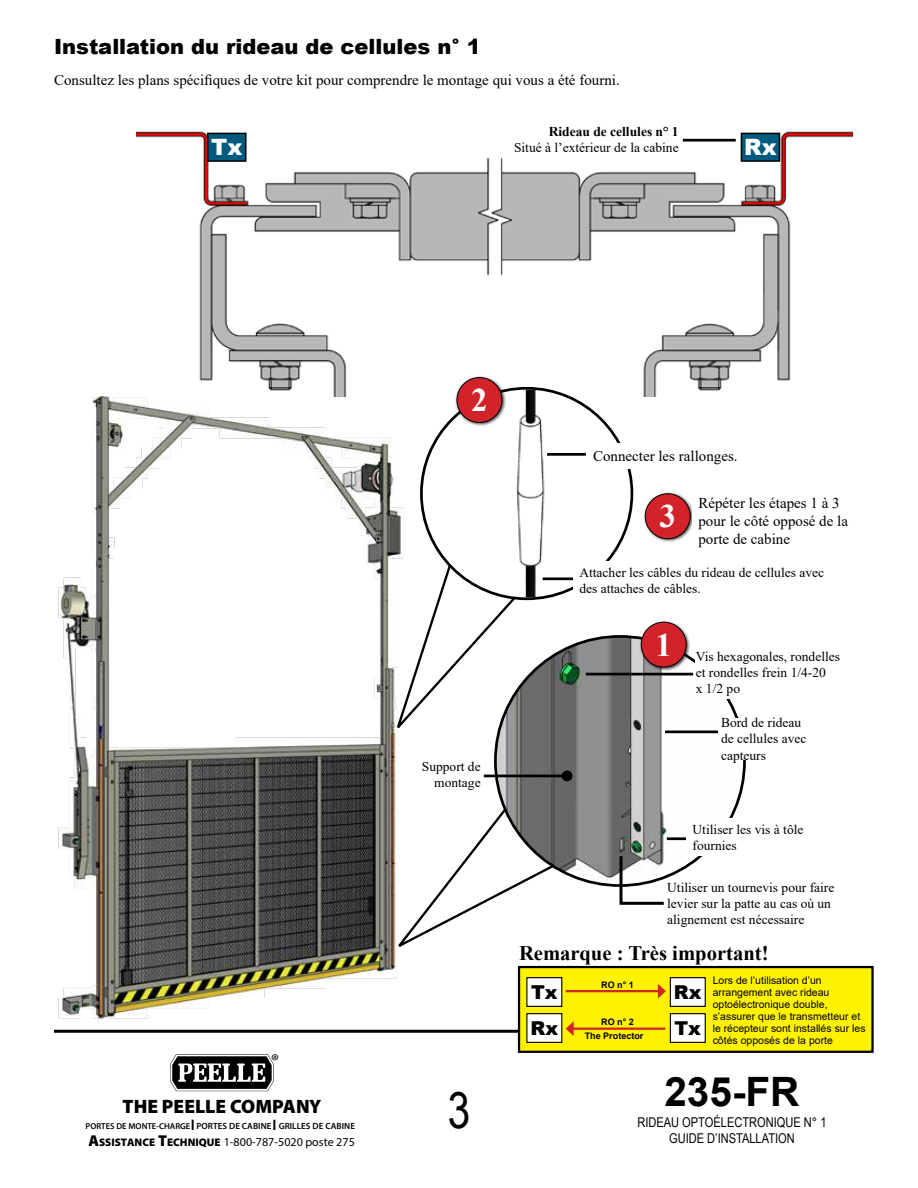
<style>
.page{position:relative;width:918px;height:1188px;background:#fff}
.page>*{position:absolute;margin:0;border:0;box-sizing:border-box;transform-origin:0 0}
.t1{font:49.5px "Arial Narrow";color:#000}
.t2{font:700 40.5px "Arial";color:#000}
.t3{font:700 32.85px "Times New Roman";color:#fff}
.t4{font:900 22.5px "Arial";color:#fff}
.t5{font:900 21px "Arial";color:#000}
.t6{font:700 20.7px "Times New Roman";color:#000}
.t7{font:900 19.35px "Myriad Pro";color:#000}
.t8{font:900 19.2px "Arial";color:#000}
.t9{font:18.75px "Myriad Pro";color:#000}
.t10{font:15px/18px "Times New Roman";color:#000}
.t11{font:13.5px/16.2px "Times New Roman";color:#000}
.t12{font:13.5px/16.2px "Arial Narrow";color:#000;text-align:center}
.t13{font:700 13.5px "Times New Roman";color:#000}
.t14{font:12px "Myriad Pro";color:#000}
.t15{font:10.5px/12px "Arial";color:#000}
.t16{font:600 9px "Myriad Pro";letter-spacing:.005em;color:#000}
.t17{font:700 9px "Arial";color:#000}
.s1{font-size:8.55px}
.s2{font-size:15.15px}
.s3{font-weight:900;font-size:15.75px}
.s4{font-weight:900;font-size:10.95px}
</style>
<div class="page">
<svg style="left:170px;top:1054px;width:104px;height:37px"></svg>
<hr style="left:54px;top:1030px;width:810px;height:3px;background:#000">
<img style="left:137px;top:132px;width:715px;height:265px">
<img style="left:58px;top:396px;width:357px;height:627px">
<svg style="left:395px;top:513px;width:155px;height:218px"></svg>
<svg style="left:396px;top:771px;width:199px;height:178px"></svg>
<img style="left:495px;top:636px;width:250px;height:250px;border-radius:125px">
<hr style="left:484px;top:775px;width:83px;height:2px;background:#000">
<div style="left:562px;top:771px;width:10px;height:10px;background:#000;border-radius:50%"></div>
<div style="left:402px;top:753px;width:79px;height:43px;background:#fff"></div>
<hr style="left:665px;top:731px;width:53px;height:2px;background:#000">
<div style="left:721px;top:718px;width:112px;height:42px;background:#fff"></div>
<div style="left:696px;top:646px;width:148px;height:53px;background:#fff"></div>
<hr style="left:586px;top:673px;width:107px;height:2px;background:#000">
<hr style="left:667px;top:837px;width:73px;height:3px;background:#000">
<div style="left:686px;top:819px;width:152px;height:37px;background:#fff"></div>
<div style="left:639px;top:620px;width:52px;height:52px;background:#000;opacity:.75"></div>
<div style="left:641px;top:622px;width:45px;height:45px;background:#d2232a;border-radius:50%"></div>
<div style="left:641px;top:622px;width:45px;height:45px;border:1px solid #000;border-radius:50%"></div>
<img style="left:423px;top:390px;width:196px;height:207px">
<hr style="left:543px;top:577px;width:106px;height:3px;background:#000">
<div style="left:573px;top:561px;width:255px;height:39px;background:#fff"></div>
<hr style="left:547px;top:453px;width:103px;height:3px;background:#000">
<div style="left:587px;top:443px;width:223px;height:25px;background:#fff"></div>
<div style="left:455px;top:376px;width:51px;height:51px;background:#000;opacity:.75"></div>
<div style="left:457px;top:378px;width:45px;height:45px;background:#d2232a;border-radius:50%"></div>
<div style="left:457px;top:377px;width:45px;height:46px;border:1px solid #000;border-radius:50%"></div>
<div style="left:643px;top:492px;width:52px;height:51px;background:#000;opacity:.75"></div>
<div style="left:645px;top:494px;width:45px;height:45px;background:#d2232a;border-radius:50%"></div>
<div style="left:645px;top:494px;width:45px;height:45px;border:1px solid #000;border-radius:50%"></div>
<div style="left:692px;top:494px;width:164px;height:55px;background:#fff"></div>
<hr style="left:683px;top:139px;width:53px;height:3px;background:#000">
<svg style="left:618px;top:853px;width:49px;height:52px"></svg>
<div style="left:518px;top:966px;width:356px;height:87px;background:#fff200;border:2px solid #000"></div>
<div style="left:527px;top:978px;width:35px;height:28px;background:#fff"></div>
<div style="left:526px;top:977px;width:36px;height:30px;border:1px solid #000"></div>
<div style="left:670px;top:978px;width:35px;height:28px;background:#fff"></div>
<div style="left:670px;top:977px;width:36px;height:30px;border:1px solid #000"></div>
<div style="left:527px;top:1014px;width:35px;height:28px;background:#fff"></div>
<div style="left:526px;top:1013px;width:36px;height:30px;border:1px solid #000"></div>
<div style="left:670px;top:1014px;width:35px;height:28px;background:#fff"></div>
<div style="left:670px;top:1013px;width:36px;height:30px;border:1px solid #000"></div>
<hr style="left:566px;top:990px;width:94px;height:2px;background:#d2232a">
<svg style="left:658px;top:984px;width:8px;height:15px"></svg>
<hr style="left:572px;top:1028px;width:93px;height:2px;background:#d2232a">
<svg style="left:566px;top:1021px;width:8px;height:15px"></svg>
<div style="left:741px;top:133px;width:38px;height:28px;background:#005b7f"></div>
<div style="left:741px;top:133px;width:39px;height:29px;border:2px solid #000"></div>
<div style="left:208px;top:133px;width:38px;height:28px;background:#005b7f"></div>
<div style="left:207px;top:133px;width:40px;height:29px;border:2px solid #000"></div>
<h3 class="t5" style="left:54px;top:31px;width:428px">Installation du rideau de cellules n° 1</h3>
<p class="t10" style="left:54px;top:70px;width:567px">Consultez les plans spécifiques de votre kit pour comprendre le montage qui vous a été fourni.</p>
<p class="t13" style="left:549px;top:122px;width:132px">Rideau de cellules n° 1</p>
<p class="t11" style="left:514px;top:139px;width:166px">Situé à l’extérieur de la cabine</p>
<h3 class="t4" style="left:211px;top:131px;width:33px">Tx</h3>
<h3 class="t4" style="left:744px;top:131px;width:34px">Rx</h3>
<h3 class="t9" style="left:271px;top:1049px;width:9px">®</h3>
<h3 class="t7" style="left:123px;top:1094px;width:200px">THE PEELLE COMPANY</h3>
<p class="t16" style="left:86px;top:1120px;width:271px"><span class="s1">PORTES DE MONTE-CHARGE</span><span class="s2">I</span> PORTES DE CABINE<span class="s2">I</span> GRILLES DE CABINE</p>
<p class="t14" style="left:88px;top:1135px;width:268px"><span class="s3">A</span><span class="s4">SSISTANCE</span> <span class="s3">T</span><span class="s4">ECHNIQUE</span> 1-800-787-5020 poste 275</p>
<h3 class="t3" style="left:471px;top:377px;width:18px">2</h3>
<p class="t11" style="left:422px;top:758px;width:60px;text-align:right">Support de montage</p>
<h1 class="t1" style="left:448px;top:1074px;width:24px">3</h1>
<p class="t10" style="left:593px;top:446px;width:146px">Connecter les rallonges.</p>
<h3 class="t3" style="left:659px;top:493px;width:18px">3</h3>
<p class="t10" style="left:698px;top:494px;width:151px">Répéter les étapes 1 à 3 pour le côté opposé de la porte de cabine</p>
<p class="t11" style="left:579px;top:564px;width:246px">Attacher les câbles du rideau de cellules avec des attaches de câbles.</p>
<h3 class="t3" style="left:656px;top:621px;width:18px">1</h3>
<p class="t11" style="left:696px;top:648px;width:146px">Vis hexagonales, rondelles et rondelles frein 1/4-20<br>x 1/2 po</p>
<p class="t11" style="left:721px;top:714px;width:87px">Bord de rideau de cellules avec capteurs</p>
<p class="t11" style="left:693px;top:821px;width:112px">Utiliser les vis à tôle fournies</p>
<p class="t11" style="left:667px;top:879px;width:169px">Utiliser un tournevis pour faire levier sur la patte au cas où un alignement est nécessaire</p>
<h3 class="t6" style="left:519px;top:938px;width:251px">Remarque : Très important!</h3>
<p class="t17" style="left:601px;top:979px;width:34px">RO n° 1</p>
<p class="t17" style="left:601px;top:1016px;width:34px">RO n° 2</p>
<h3 class="t8" style="left:531px;top:978px;width:28px">Tx</h3>
<h3 class="t8" style="left:674px;top:978px;width:29px">Rx</h3>
<h3 class="t8" style="left:531px;top:1014px;width:29px">Rx</h3>
<h3 class="t8" style="left:675px;top:1014px;width:28px">Tx</h3>
<p class="t17" style="left:585px;top:1030px;width:60px">The Protector</p>
<p class="t15" style="left:713px;top:974px;width:154px">Lors de l’utilisation d’un arrangement avec rideau optoélectronique double, s’assurer que le transmetteur et le récepteur sont installés sur les côtés opposés de la porte</p>
<h2 class="t2" style="left:664px;top:1063px;width:137px">235-FR</h2>
<p class="t12" style="left:637px;top:1114px;width:191px">RIDEAU OPTOÉLECTRONIQUE N° 1<br>GUIDE D’INSTALLATION</p>
</div>
